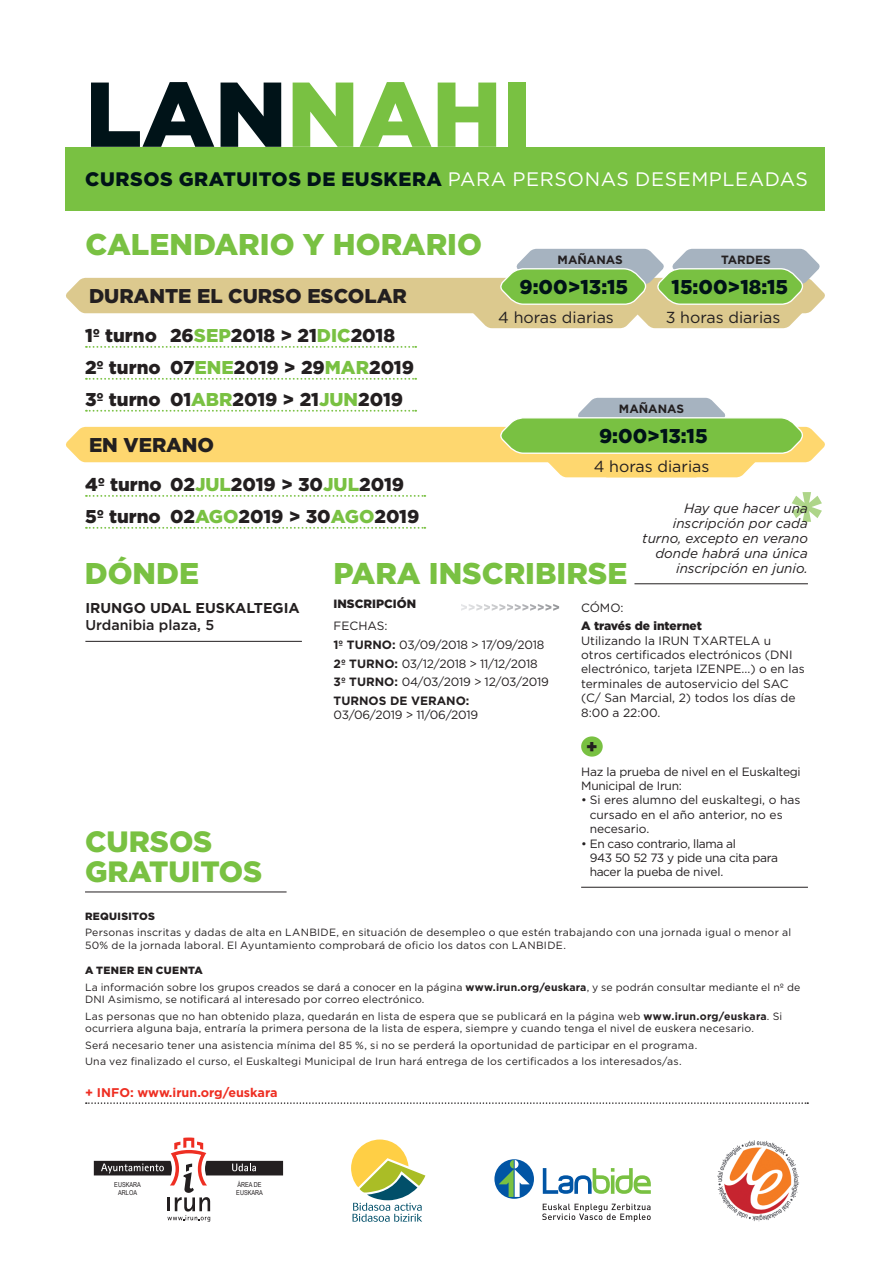
<style>
.page{position:relative;width:893px;height:1263px;background:#fff}
.page>*{position:absolute;margin:0;border:0;box-sizing:border-box;transform-origin:0 0}
.t1{font:900 91.8px "Gotham";color:#79c142}
.t2{font:900 81.9px "Gotham";color:#aed589}
.t3{font:900 30px "Gotham";color:#79c142}
.t4{font:900 29.4px/30px "Gotham";color:#79c142}
.t5{font:900 19.95px "Gotham";color:#001318}
.t6{font:900 19.95px "Gotham";color:#231f20}
.t7{font:900 19.5px "Gotham";letter-spacing:.03em;color:#001318}
.t8{font:900 18.6px/32px "Gotham";color:#231f20}
.t9{font:900 18px "Gotham";color:#231f20}
.t10{font:15.9px "Gotham";color:#231f20}
.t11{font:700 14.25px "Gotham";color:#231f20}
.t12{font:500 14.25px "Gotham";color:#231f20}
.t13{font:italic 13.5px/15px "Gotham";color:#231f20;text-align:right}
.t14{font:700 12.6px "Gotham";color:#ee2e22}
.t15{font:12px/14.4px "Gotham";color:#231f20}
.t16{font:12px/18.6px "Gotham";letter-spacing:-.02em;color:#231f20}
.t17{font:12px/14.4px "Gotham";letter-spacing:-.03em;color:#231f20}
.t18{font:900 12px "Gotham";color:#231f20}
.t19{font:700 12px "Gotham";color:#231f20}
.t20{font:10.5px/16.4px "Gotham";letter-spacing:.02em;color:#231f20}
.t21{font:900 10.5px "Gotham";letter-spacing:.03em;color:#231f20}
.t22{font:6.75px/7.8px "Arial Narrow";color:#231f20}
.s1{color:#001318}
.s2{font-weight:400;color:#fff}
.s3{color:#79c142}
.s4{font-weight:700}
.s5{font-weight:900}
</style>
<div class="page">
<div style="left:66px;top:147px;width:759px;height:63px;background:#79c142"></div>
<svg style="left:86px;top:1102px;width:722px;height:2px"></svg>
<svg style="left:94px;top:1137px;width:189px;height:85px"></svg>
<svg style="left:543px;top:1168px;width:108px;height:26px"></svg>
<svg style="left:542px;top:1203px;width:109px;height:19px"></svg>
<svg style="left:494px;top:1159px;width:40px;height:40px"></svg>
<svg style="left:499px;top:1160px;width:31px;height:37px"></svg>
<svg style="left:351px;top:1139px;width:75px;height:83px"></svg>
<img style="left:717px;top:1140px;width:82px;height:82px">
<svg style="left:66px;top:249px;width:759px;height:79px"></svg>
<svg style="left:86px;top:346px;width:330px;height:2px"></svg>
<svg style="left:86px;top:378px;width:330px;height:2px"></svg>
<svg style="left:66px;top:398px;width:759px;height:79px"></svg>
<svg style="left:86px;top:495px;width:339px;height:2px"></svg>
<svg style="left:86px;top:527px;width:339px;height:2px"></svg>
<hr style="left:85px;top:641px;width:217px;height:1px;background:#231f20">
<div style="left:581px;top:736px;width:22px;height:21px;background:#79c142;border-radius:50%"></div>
<hr style="left:581px;top:887px;width:227px;height:1px;background:#231f20">
<img style="left:461px;top:604px;width:98px;height:7px">
<hr style="left:634px;top:583px;width:174px;height:1px;background:#231f20">
<hr style="left:85px;top:892px;width:202px;height:1px;background:#231f20">
<h1 class="t1" style="left:85px;top:51px;width:448px"><span class="s1">LAN</span>NAHI</h1>
<h3 class="t7" style="left:85px;top:166px;width:724px">CURSOS GRATUITOS DE EUSKERA <span class="s2">PARA PERSONAS DESEMPLEADAS</span></h3>
<h3 class="t3" style="left:85px;top:223px;width:398px">CALENDARIO Y HORARIO</h3>
<h3 class="t6" style="left:89px;top:282px;width:319px">DURANTE EL CURSO ESCOLAR</h3>
<h3 class="t8" style="left:85px;top:320px;width:331px">1º turno 26<span class="s3">SEP</span>2018 &gt; 21<span class="s3">DIC</span>2018<br>2º turno 07<span class="s3">ENE</span>2019 &gt; 29<span class="s3">MAR</span>2019<br>3º turno 01<span class="s3">ABR</span>2019 &gt; 21<span class="s3">JUN</span>2019</h3>
<h3 class="t6" style="left:89px;top:431px;width:127px">EN VERANO</h3>
<p class="t19" style="left:558px;top:252px;width:67px">MAÑANAS</p>
<p class="t19" style="left:721px;top:252px;width:51px">TARDES</p>
<h3 class="t5" style="left:520px;top:273px;width:110px">9:00&gt;13:15</h3>
<h3 class="t5" style="left:672px;top:273px;width:118px">15:00&gt;18:15</h3>
<h3 class="t10" style="left:498px;top:307px;width:117px">4 horas diarias</h3>
<h3 class="t10" style="left:666px;top:307px;width:116px">3 horas diarias</h3>
<p class="t19" style="left:619px;top:401px;width:67px">MAÑANAS</p>
<h3 class="t5" style="left:599px;top:422px;width:110px">9:00&gt;13:15</h3>
<h3 class="t10" style="left:594px;top:457px;width:117px">4 horas diarias</h3>
<h3 class="t8" style="left:85px;top:469px;width:336px">4º turno 02<span class="s3">JUL</span>2019 &gt; 30<span class="s3">JUL</span>2019<br>5º turno 02<span class="s3">AGO</span>2019 &gt; 30<span class="s3">AGO</span>2019</h3>
<h2 class="t2" style="left:789px;top:464px;width:36px">*</h2>
<p class="t13" style="left:642px;top:500px;width:167px">Hay que hacer una inscripción por cada turno, excepto en verano donde habrá una única inscripción en junio.</p>
<h3 class="t3" style="left:85px;top:553px;width:116px">DÓNDE</h3>
<h3 class="t11" style="left:85px;top:599px;width:216px">IRUNGO UDAL EUSKALTEGIA</h3>
<h3 class="t12" style="left:85px;top:616px;width:130px">Urdanibia plaza, 5</h3>
<h3 class="t3" style="left:334px;top:553px;width:295px">PARA INSCRIBIRSE</h3>
<p class="t18" style="left:334px;top:595px;width:84px">INSCRIPCIÓN</p>
<p class="t16" style="left:334px;top:617px;width:217px">FECHAS:<br><span class="s4">1º TURNO:</span> 03/09/2018 &gt; 17/09/2018<br><span class="s4">2º TURNO:</span> 03/12/2018 &gt; 11/12/2018<br><span class="s4">3º TURNO:</span> 04/03/2019 &gt; 12/03/2019<br><span class="s4">TURNOS DE VERANO:</span></p>
<p class="t16" style="left:334px;top:706px;width:146px">03/06/2019 &gt; 11/06/2019</p>
<p class="t15" style="left:581px;top:600px;width:44px">CÓMO:</p>
<p class="t18" style="left:581px;top:618px;width:122px">A través de internet</p>
<p class="t15" style="left:581px;top:633px;width:225px">Utilizando la IRUN TXARTELA u otros certificados electrónicos (DNI electrónico, tarjeta IZENPE...) o en las terminales de autoservicio del SAC (C/ San Marcial, 2) todos los días de<br>8:00 a 22:00.</p>
<h3 class="t9" style="left:586px;top:734px;width:13px">+</h3>
<p class="t16" style="left:581px;top:764px;width:221px;line-height:14.4px">Haz la prueba de nivel en el Euskaltegi<br>Municipal de Irun:</p>
<p class="t15" style="left:590px;top:793px;width:212px;text-indent:-9px">• Si eres alumno del euskaltegi, o has cursado en el año anterior, no es necesario.</p>
<p class="t17" style="left:590px;top:836px;width:190px;text-indent:-9px">• En caso contrario, llama al<br>943 50 52 73 y pide una cita para hacer la pueba de nivel.</p>
<h3 class="t4" style="left:85px;top:826px;width:179px">CURSOS<br>GRATUITOS</h3>
<p class="t21" style="left:85px;top:909px;width:71px">REQUISITOS</p>
<p class="t20" style="left:85px;top:926px;width:708px;line-height:12.6px">Personas inscritas y dadas de alta en LANBIDE, en situación de desempleo o que estén trabajando con una jornada igual o menor al<br>50% de la jornada laboral. El Ayuntamiento comprobará de oficio los datos con LANBIDE.</p>
<p class="t20" style="left:85px;top:962px;width:717px"><span class="s5">A TENER EN CUENTA<br></span>La información sobre los grupos creados se dará a conocer en la página <span class="s4">www.irun.org/euskara</span>, y se podrán consultar mediante el nº de</p>
<p class="t20" style="left:85px;top:991px;width:699px">DNI Asimismo, se notificará al interesado por correo electrónico.<br>Las personas que no han obtenido plaza, quedarán en lista de espera que se publicará en la página web <span class="s4">www.irun.org/euskara</span>. Si</p>
<p class="t20" style="left:85px;top:1020px;width:670px">ocurriera alguna baja, entraría la primera persona de la lista de espera, siempre y cuando tenga el nivel de euskera necesario.<br>Será necesario tener una asistencia mínima del 85 %, si no se perderá la oportunidad de participar en el programa.<br>Una vez finalizado el curso, el Euskaltegi Municipal de Irun hará entrega de los certificados a los interesados/as.</p>
<p class="t14" style="left:85px;top:1084px;width:194px">+ INFO: www.irun.org/euskara</p>
<p class="t22" style="left:114px;top:1180px;width:28px;text-align:center">EUSKARA<br>ARLOA</p>
<p class="t22" style="left:236px;top:1180px;width:28px">ÁREA DE<br>EUSKARA</p>
</div>
